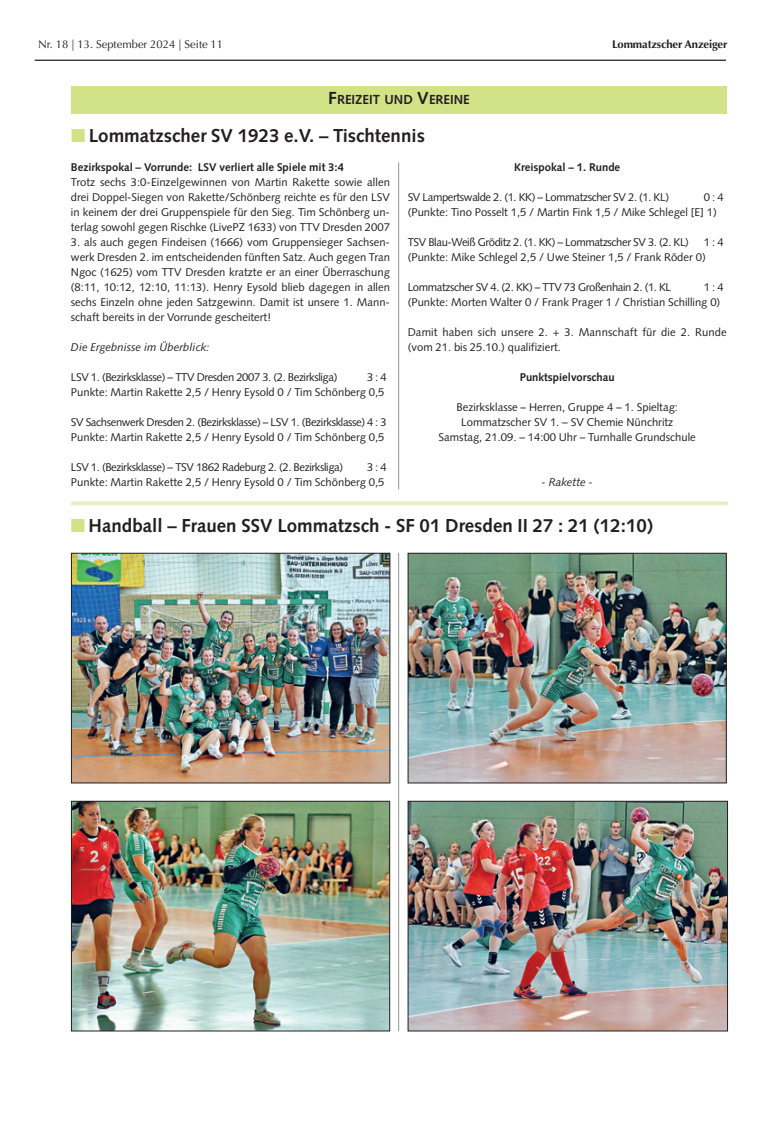
<style>
.page{position:relative;width:780px;height:1127px;background:#fff}
.page>*{position:absolute;margin:0;border:0;box-sizing:border-box;transform-origin:0 0}
.t1{font:700 18.75px "Syntax";color:#231f20}
.t2{font:700 13.12px "Syntax";color:#231f20}
.t3{font:11.25px/15px "Syntax";color:#231f20;text-align:right}
.t4{font:11.25px/15px "Syntax";letter-spacing:-.035em;color:#231f20}
.t5{font:700 11.25px "Syntax";color:#231f20}
.t6{font:italic 11.25px "Syntax";color:#231f20}
.t7{font:11.25px "Optima";color:#231f20}
.t8{font:700 11.25px "Optima";letter-spacing:-.01em;color:#231f20}
.s1{font-size:17.5px}
.s2{color:#d2e287}
</style>
<div class="page">
<hr style="left:35px;top:60px;width:691px;height:1px;background:#231f20">
<div style="left:71px;top:86px;width:656px;height:28px;background:#d2e287"></div>
<img style="left:73px;top:555px;width:315px;height:226px">
<div style="left:71px;top:553px;width:319px;height:230px;border:1px solid #231f20"></div>
<img style="left:73px;top:803px;width:315px;height:226px">
<div style="left:71px;top:801px;width:319px;height:230px;border:1px solid #231f20"></div>
<img style="left:410px;top:555px;width:314px;height:226px">
<div style="left:408px;top:553px;width:318px;height:230px;border:1px solid #231f20"></div>
<img style="left:410px;top:803px;width:315px;height:226px">
<div style="left:408px;top:801px;width:319px;height:230px;border:1px solid #231f20"></div>
<svg style="left:71px;top:501px;width:656px;height:4px;background:#e9f1c9"></svg>
<hr style="left:398px;top:162px;width:1px;height:327px;background:#939598">
<hr style="left:398px;top:553px;width:1px;height:478px;background:#939598">
<p class="t7" style="left:38px;top:39px;width:186px">Nr. 18 | 13. September 2024 | Seite 11</p>
<p class="t8" style="left:612px;top:37px;width:117px">Lommatzscher Anzeiger</p>
<p class="t2" style="left:328px;top:94px;width:143px"><span class="s1">F</span>REIZEIT UND <span class="s1">V</span>EREINE</p>
<h1 class="t1" style="left:71px;top:128px;width:355px"><span class="s2">■</span> Lommatzscher SV 1923 e.V. – Tischtennis</h1>
<p class="t5" style="left:514px;top:162px;width:107px">Kreispokal – 1. Runde</p>
<p class="t4" style="left:407px;top:190px;width:263px">SV Lampertswalde 2. (1. KK) – Lommatzscher SV 2. (1. KL)</p>
<p class="t5" style="left:71px;top:162px;width:274px">Bezirkspokal – Vorrunde: LSV verliert alle Spiele mit 3:4</p>
<p class="t3" style="left:71px;top:175px;width:320px;text-align:justify">Trotz sechs 3:0-Einzelgewinnen von Martin Rakette sowie allen drei Doppel-Siegen von Rakette/Schönberg reichte es für den LSV in keinem der drei Gruppenspiele für den Sieg. Tim Schönberg un&shy;terlag sowohl gegen Rischke (LivePZ 1633) von TTV Dresden 2007</p>
<p class="t3" style="left:71px;top:235px;width:320px;text-align:justify">3. als auch gegen Findeisen (1666) vom Gruppensieger Sachsen&shy;werk Dresden 2. im entscheidenden fünften Satz. Auch gegen Tran Ngoc (1625) vom TTV Dresden kratzte er an einer Überraschung (8:11, 10:12, 12:10, 11:13). Henry Eysold blieb dagegen in allen sechs Einzeln ohne jeden Satzgewinn. Damit ist unsere 1. Mann&shy;schaft bereits in der Vorrunde gescheitert!</p>
<p class="t6" style="left:71px;top:342px;width:140px">Die Ergebnisse im Überblick:</p>
<p class="t4" style="left:71px;top:370px;width:268px">LSV 1. (Bezirksklasse) – TTV Dresden 2007 3. (2. Bezirksliga)</p>
<p class="t3" style="left:407px;top:190px;width:317px;text-align:left;text-indent:296px">0 : 4 (Punkte: Tino Posselt 1,5 / Martin Fink 1,5 / Mike Schlegel [E] 1)</p>
<p class="t4" style="left:407px;top:235px;width:283px">TSV Blau-Weiß Gröditz 2. (1. KK) – Lommatzscher SV 3. (2. KL)</p>
<p class="t3" style="left:407px;top:235px;width:317px;text-align:left;text-indent:296px">1 : 4 (Punkte: Mike Schlegel 2,5 / Uwe Steiner 1,5 / Frank Röder 0)</p>
<p class="t4" style="left:407px;top:280px;width:265px">Lommatzscher SV 4. (2. KK) – TTV 73 Großenhain 2. (1. KL</p>
<p class="t3" style="left:407px;top:280px;width:317px">1 : 4<br>(Punkte: Morten Walter 0 / Frank Prager 1 / Christian Schilling 0)</p>
<p class="t3" style="left:407px;top:325px;width:320px;text-align:left">Damit haben sich unsere 2. + 3. Mannschaft für die 2. Runde (vom 21. bis 25.10.) qualifiziert.</p>
<p class="t5" style="left:519px;top:372px;width:96px">Punktspielvorschau</p>
<p class="t3" style="left:438px;top:400px;width:259px;text-align:center">Bezirksklasse – Herren, Gruppe 4 – 1. Spieltag:<br>Lommatzscher SV 1. – SV Chemie Nünchritz<br>Samstag, 21.09. – 14:00 Uhr – Turnhalle Grundschule</p>
<p class="t6" style="left:541px;top:477px;width:53px">- Rakette -</p>
<h1 class="t1" style="left:71px;top:518px;width:583px"><span class="s2">■</span> Handball – Frauen SSV Lommatzsch - SF 01 Dresden II 27 : 21 (12:10)</h1>
<p class="t3" style="left:71px;top:370px;width:317px">3 : 4<br>Punkte: Martin Rakette 2,5 / Henry Eysold 0 / Tim Schönberg 0,5</p>
<p class="t4" style="left:71px;top:415px;width:317px">SV Sachsenwerk Dresden 2. (Bezirksklasse) – LSV 1. (Bezirksklasse) 4 : 3<br>Punkte: Martin Rakette 2,5 / Henry Eysold 0 / Tim Schönberg 0,5</p>
<p class="t4" style="left:71px;top:460px;width:274px">LSV 1. (Bezirksklasse) – TSV 1862 Radeburg 2. (2. Bezirksliga)</p>
<p class="t3" style="left:71px;top:460px;width:317px">3 : 4<br>Punkte: Martin Rakette 2,5 / Henry Eysold 0 / Tim Schönberg 0,5</p>
</div>
